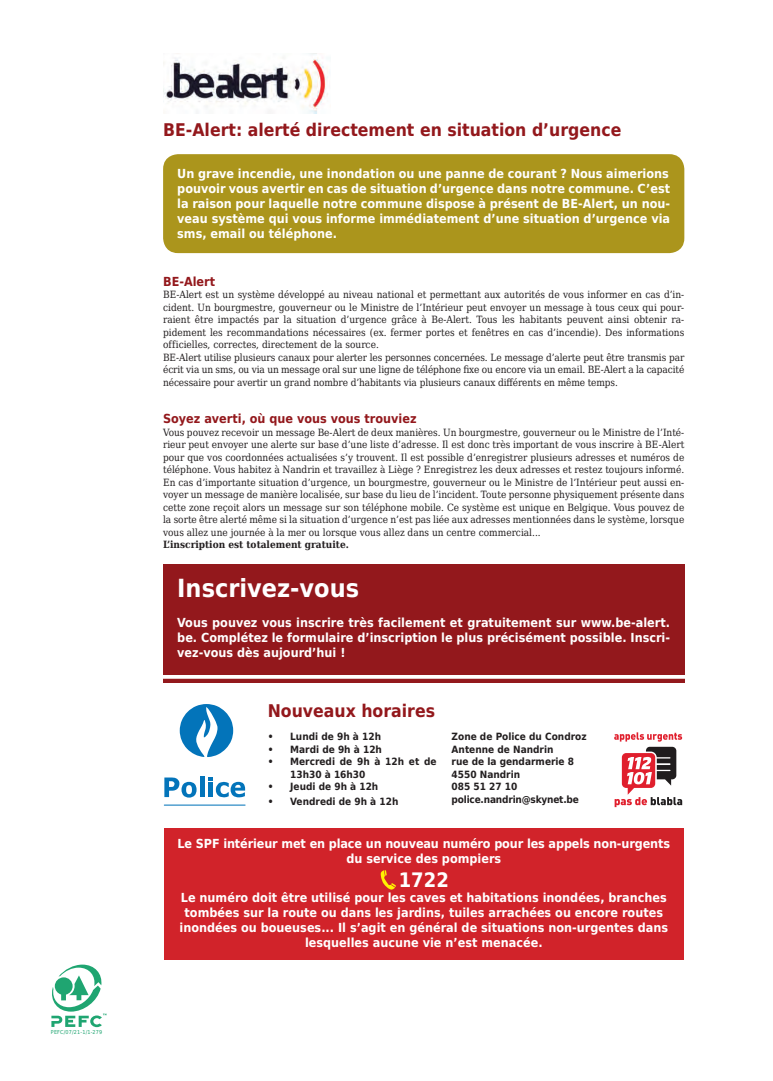
<style>
.page{position:relative;width:773px;height:1081px;background:#fff}
.page>*{position:absolute;margin:0;border:0;box-sizing:border-box;transform-origin:0 0}
.t1{font:700 25px "DejaVu Sans Condensed";color:#fff}
.t2{font:700 20px "DejaVu Sans Condensed";color:#fff}
.t3{font:700 17.5px "DejaVu Sans Condensed";color:#93181c}
.t4{font:700 12.5px/15px "DejaVu Sans Condensed";color:#fff;text-align:justify}
.t5{font:700 12.5px "DejaVu Sans Condensed";color:#93181c}
.t6{font:10px/12.5px "DejaVu Serif Condensed";color:#231f20}
.t7{font:700 10px/12.5px "DejaVu Sans Condensed";color:#231f20}
.t8{font:700 10px "DejaVu Serif Condensed";color:#231f20}
.t9{font:5.38px "DejaVu Sans Condensed";letter-spacing:.03em;color:#1fa571}
</style>
<div class="page">
<div style="left:164px;top:828px;width:519px;height:132px;background:#d1232a"></div>
<div style="left:163px;top:154px;width:521px;height:99px;background:#ab951c;border-radius:15px"></div>
<div style="left:163px;top:564px;width:521px;height:118px;background:#93181c"></div>
<img style="left:163px;top:53px;width:167px;height:61px">
<svg style="left:614px;top:747px;width:68px;height:60px"></svg>
<svg style="left:614px;top:732px;width:68px;height:9px"></svg>
<svg style="left:180px;top:704px;width:53px;height:53px"></svg>
<svg style="left:164px;top:777px;width:32px;height:20px"></svg>
<hr style="left:200px;top:776px;width:4px;height:21px;background:#0374ba">
<svg style="left:208px;top:777px;width:37px;height:20px"></svg>
<hr style="left:164px;top:804px;width:81px;height:1px;background:#0374ba">
<svg style="left:163px;top:675px;width:522px;height:4px;background:#f8f0f1"></svg>
<svg style="left:51px;top:964px;width:55px;height:63px"></svg>
<svg style="left:380px;top:870px;width:16px;height:20px"></svg>
<p class="t9" style="left:51px;top:1028px;width:53px">PEFC/07/21-1/1-279</p>
<h3 class="t3" style="left:163px;top:115px;width:460px">BE-Alert: alerté directement en situation d’urgence</h3>
<p class="t4" style="left:177px;top:166px;width:494px">Un grave incendie, une inondation ou une panne de courant ? Nous aimerions pouvoir vous avertir en cas de situation d’urgence dans notre commune. C’est la raison pour laquelle notre commune dispose à présent de BE-Alert, un nou&shy;veau système qui vous informe immédiatement d’une situation d’urgence via sms, email ou téléphone.</p>
<p class="t5" style="left:163px;top:271px;width:54px">BE-Alert</p>
<p class="t6" style="left:163px;top:288px;width:522px">BE-Alert est un système développé au niveau national et permettant aux autorités de vous informer en cas d’in&shy;cident. Un bourgmestre, gouverneur ou le Ministre de l’Intérieur peut envoyer un message à tous ceux qui pour&shy;raient être impactés par la situation d’urgence grâce à Be-Alert. Tous les habitants peuvent ainsi obtenir ra&shy;pidement les recommandations nécessaires (ex. fermer portes et fenêtres en cas d’incendie). Des informations officielles, correctes, directement de la source.<br>BE-Alert utilise plusieurs canaux pour alerter les personnes concernées. Le message d’alerte peut être transmis par écrit via un sms, ou via un message oral sur une ligne de téléphone fixe ou encore via un email. BE-Alert a la capacité nécessaire pour avertir un grand nombre d’habitants via plusieurs canaux différents en même temps.</p>
<p class="t5" style="left:163px;top:408px;width:255px">Soyez averti, où que vous vous trouviez</p>
<p class="t6" style="left:163px;top:425px;width:522px;text-align:justify">Vous pouvez recevoir un message Be-Alert de deux manières. Un bourgmestre, gouverneur ou le Ministre de l’Inté&shy;rieur peut envoyer une alerte sur base d’une liste d’adresse. Il est donc très important de vous inscrire à BE-Alert pour que vos coordonnées actualisées s’y trouvent. Il est possible d’enregistrer plusieurs adresses et numéros de téléphone. Vous habitez à Nandrin et travaillez à Liège ? Enregistrez les deux adresses et restez toujours informé.<br>En cas d’importante situation d’urgence, un bourgmestre, gouverneur ou le Ministre de l’Intérieur peut aussi en&shy;voyer un message de manière localisée, sur base du lieu de l’incident. Toute personne physiquement présente dans cette zone reçoit alors un message sur son téléphone mobile. Ce système est unique en Belgique. Vous pouvez de la sorte être alerté même si la situation d’urgence n’est pas liée aux adresses mentionnées dans le système, lorsque vous allez une journée à la mer ou lorsque vous allez dans un centre commercial...</p>
<p class="t8" style="left:163px;top:537px;width:187px">L’inscription est totalement gratuite.</p>
<h1 class="t1" style="left:177px;top:568px;width:183px">Inscrivez-vous</h1>
<p class="t4" style="left:177px;top:615px;width:494px">Vous pouvez vous inscrire très facilement et gratuitement sur www.be-alert. be. Complétez le formulaire d’inscription le plus précisément possible. Inscri&shy;vez-vous dès aujourd’hui !</p>
<h3 class="t3" style="left:268px;top:696px;width:169px">Nouveaux horaires</h3>
<p class="t7" style="left:268px;top:730px;width:115px">• Lundi de 9h à 12h</p>
<p class="t7" style="left:268px;top:742px;width:116px">• Mardi de 9h à 12h</p>
<p class="t7" style="left:290px;top:755px;width:148px;text-indent:-22px">• Mercredi de 9h à 12h et de<br>13h30 à 16h30</p>
<p class="t7" style="left:268px;top:780px;width:112px">• Jeudi de 9h à 12h</p>
<p class="t7" style="left:268px;top:795px;width:132px">• Vendredi de 9h à 12h</p>
<p class="t7" style="left:451px;top:730px;width:136px">Zone de Police du Condroz<br>Antenne de Nandrin<br>rue de la gendarmerie 8<br>4550 Nandrin<br>085 51 27 10 police.nandrin@skynet.be</p>
<p class="t4" style="left:177px;top:836px;width:494px;text-align:center">Le SPF intérieur met en place un nouveau numéro pour les appels non-urgents du service des pompiers</p>
<h2 class="t2" style="left:398px;top:864px;width:52px">1722</h2>
<p class="t4" style="left:179px;top:890px;width:490px;text-align:center">Le numéro doit être utilisé pour les caves et habitations inondées, branches tombées sur la route ou dans les jardins, tuiles arrachées ou encore routes inondées ou boueuses... Il s’agit en général de situations non-urgentes dans lesquelles aucune vie n’est menacée.</p>
</div>
